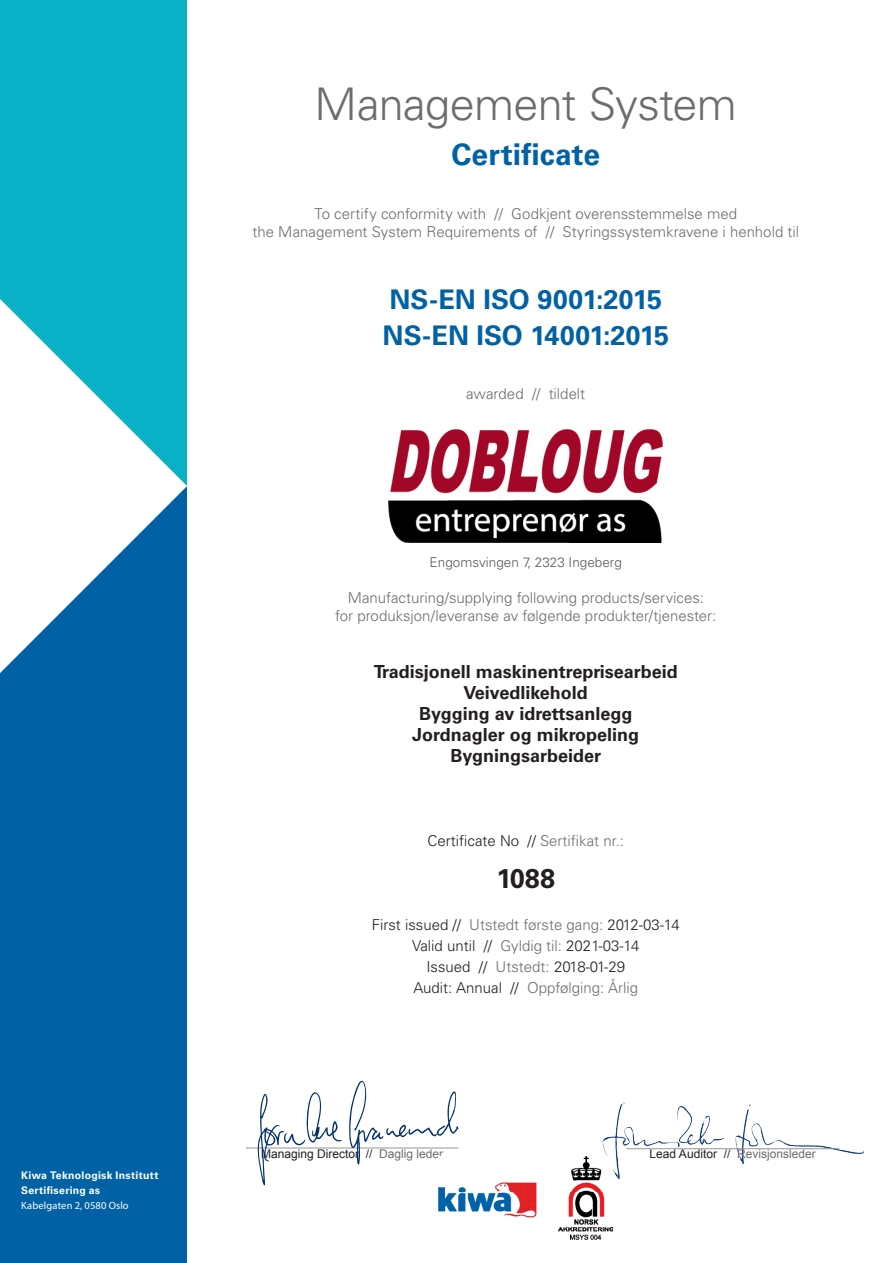
<style>
.page{position:relative;width:893px;height:1263px;background:#fff}
.page>*{position:absolute;margin:0;border:0;box-sizing:border-box;transform-origin:0 0}
.certificate_title{font:300 45px "Univers LT Std";letter-spacing:-.015em;color:#6c6d70}
.certificate{font:700 30px "Univers LT Std";letter-spacing:.005em;color:#0062a5}
.certificate-2{font:700 27px "Univers LT Std";letter-spacing:-.005em;color:#0062a5}
.t1{font:700 27px "Univers LT Std";color:#231f20}
.t2{font:700 18px "Univers LT Std";color:#231f20}
.explanation_text{font:300 15px "Univers LT Std";color:#6c6d70}
.t3{font:300 15px "Univers LT Std";color:#231f20}
.t4{font:300 13.5px "Univers LT Std";color:#5a5a5d}
.t5{font:12px "Arial";color:#231f20}
.t6{font:12px "Arial";color:#6c6d70}
.t7{font:700 10.5px/15px "Univers LT Std";letter-spacing:.025em;color:#fff}
.t8{font:10.5px "Myriad Pro";letter-spacing:.015em;color:#fff}
.s1{color:#6c6d70}
.s2{color:#231f20}
</style>
<div class="page">
<div style="left:0;top:486px;width:187px;height:777px;background:#0062a5"></div>
<div style="left:0;top:0;width:187px;height:486px;background:#09b1c7"></div>
<svg style="left:0;top:299px;width:187px;height:374px;fill:#fff"></svg>
<img style="left:602px;top:1101px;width:263px;height:79px">
<hr style="left:246px;top:1147px;width:212px;height:1px;background:#939598">
<hr style="left:626px;top:1148px;width:213px;height:1px;background:#939598">
<img style="left:439px;top:1157px;width:174px;height:83px">
<svg style="left:349px;top:1081px;width:109px;height:84px"></svg>
<svg style="left:258px;top:1092px;width:84px;height:93px"></svg>
<img style="left:389px;top:429px;width:274px;height:114px">
<p class="t7" style="left:21px;top:1168px;width:139px">Kiwa Teknologisk Institutt<br>Sertifisering as</p>
<p class="t8" style="left:21px;top:1199px;width:109px">Kabelgaten 2, 0580 Oslo</p>
<p class="certificate_title" style="left:315px;top:77px;width:424px">Management System</p>
<p class="certificate" style="left:451px;top:137px;width:150px">Certificate</p>
<p class="explanation_text" style="left:314px;top:204px;width:424px">To certify conformity with // Godkjent overensstemmelse med</p>
<p class="explanation_text" style="left:252px;top:222px;width:548px">the Management System Requirements of // Styringssystemkravene i henhold til</p>
<p class="certificate-2" style="left:389px;top:283px;width:274px">NS-EN ISO 9001:2015</p>
<p class="certificate-2" style="left:383px;top:319px;width:288px">NS-EN ISO 14001:2015</p>
<p class="explanation_text" style="left:466px;top:384px;width:120px">awarded // tildelt</p>
<p class="t4" style="left:430px;top:554px;width:194px">Engomsvingen 7, 2323 Ingeberg</p>
<p class="explanation_text" style="left:348px;top:588px;width:358px">Manufacturing/supplying following products/services:</p>
<p class="explanation_text" style="left:335px;top:606px;width:383px">for produksjon/leveranse av følgende produkter/tjenester:</p>
<p class="t2" style="left:374px;top:661px;width:305px">Tradisjonell maskinentreprisearbeid</p>
<p class="t2" style="left:464px;top:682px;width:126px">Veivedlikehold</p>
<p class="t2" style="left:419px;top:703px;width:215px">Bygging av idrettsanlegg</p>
<p class="t2" style="left:412px;top:724px;width:228px">Jordnagler og mikropeling</p>
<p class="t2" style="left:450px;top:745px;width:152px">Bygningsarbeider</p>
<p class="t3" style="left:428px;top:831px;width:198px">Certificate No // <span class="s1">Sertifikat nr.:</span></p>
<p class="t1" style="left:497px;top:862px;width:60px">1088</p>
<p class="t3" style="left:372px;top:915px;width:310px">First issued // <span class="s1">Utstedt første gang:</span> 2012-03-14</p>
<p class="t3" style="left:412px;top:936px;width:229px">Valid until // <span class="s1">Gyldig til:</span> 2021-03-14</p>
<p class="t3" style="left:426px;top:957px;width:200px">Issued // <span class="s1">Utstedt:</span> 2018-01-29</p>
<p class="explanation_text" style="left:414px;top:978px;width:226px"><span class="s2">Audit: Annual //</span> Oppfølging: Årlig</p>
<p class="t5" style="left:261px;top:1145px;width:184px">Managing Director // <span class="s1">Daglig leder</span></p>
<p class="t6" style="left:650px;top:1145px;width:168px"><span class="s2">Lead Auditor //</span> Revisjonsleder</p>
</div>
